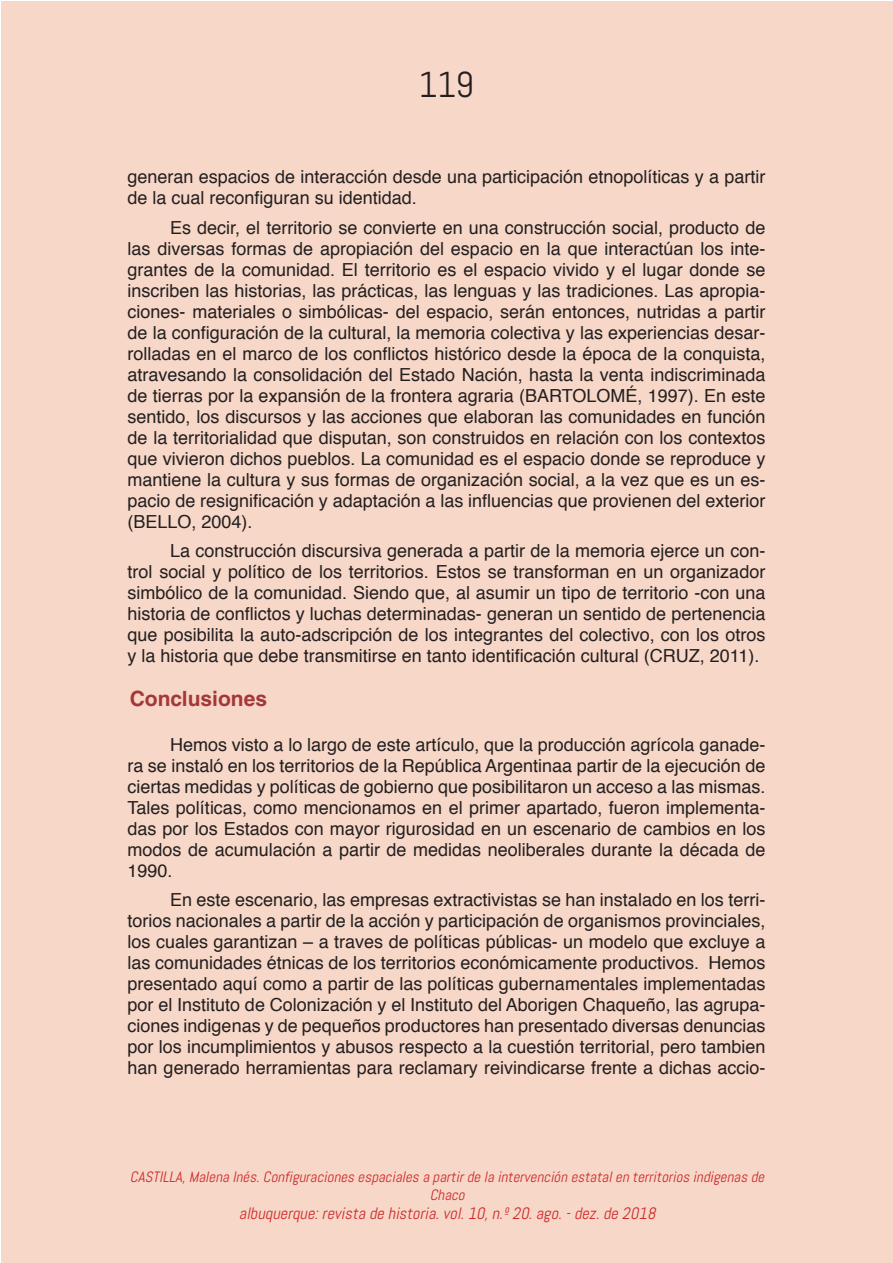
<style>
.page{position:relative;width:893px;height:1263px;background:#fff}
.page>*{position:absolute;margin:0;border:0;box-sizing:border-box;transform-origin:0 0}
.t1{font:36px "Abel";color:#231f20}
.SUBTÍTULO{font:700 21px "Helvetica";color:#a5373a}
.t2{font:18px/21px "Helvetica";color:#231f20;text-align:justify}
.t3{font:italic 16.5px "Abel";color:#ce272a}
.t4{font:italic 15px/18px "Abel";color:#ce272a;text-align:center}
</style>
<div class="page">
<div style="left:2px;top:2px;width:891px;height:1261px;background:#f7d7c7"></div>
<h1 class="t1" style="left:419px;top:62px;width:57px">119</h1>
<p class="t2" style="left:128px;top:167px;width:639px">generan espacios de interacción desde una participación etnopolíticas y a partir de la cual reconfiguran su identidad.</p>
<p class="t2" style="left:128px;top:217px;width:639px;text-indent:43px">Es decir, el territorio se convierte en una construcción social, producto de las diversas formas de apropiación del espacio en la que interactúan los inte&shy;grantes de la comunidad. El territorio es el espacio vivido y el lugar donde se inscriben las historias, las prácticas, las lenguas y las tradiciones. Las apropia&shy;ciones- materiales o simbólicas- del espacio, serán entonces, nutridas a partir de la configuración de la cultural, la memoria colectiva y las experiencias desar&shy;rolladas en el marco de los conflictos histórico desde la época de la conquista, atravesando la consolidación del Estado Nación, hasta la venta indiscriminada de tierras por la expansión de la frontera agraria (BARTOLOMÉ, 1997). En este sentido, los discursos y las acciones que elaboran las comunidades en función de la territorialidad que disputan, son construidos en relación con los contextos que vivieron dichos pueblos. La comunidad es el espacio donde se reproduce y mantiene la cultura y sus formas de organización social, a la vez que es un es&shy;pacio de resignificación y adaptación a las influencias que provienen del exterior (BELLO, 2004).</p>
<p class="t2" style="left:128px;top:541px;width:639px;text-indent:43px">La construcción discursiva generada a partir de la memoria ejerce un con&shy;trol social y político de los territorios. Estos se transforman en un organizador simbólico de la comunidad. Siendo que, al asumir un tipo de territorio -con una historia de conflictos y luchas determinadas- generan un sentido de pertenencia que posibilita la auto-adscripción de los integrantes del colectivo, con los otros y la historia que debe transmitirse en tanto identificación cultural (CRUZ, 2011).</p>
<p class="SUBTÍTULO" style="left:130px;top:686px;width:139px">Conclusiones</p>
<p class="t2" style="left:128px;top:734px;width:639px;text-indent:43px">Hemos visto a lo largo de este artículo, que la producción agrícola ganade&shy;ra se instaló en los territorios de la República Argentinaa partir de la ejecución de ciertas medidas y políticas de gobierno que posibilitaron un acceso a las mismas.<br>Tales políticas, como mencionamos en el primer apartado, fueron implementa&shy;das por los Estados con mayor rigurosidad en un escenario de cambios en los modos de acumulación a partir de medidas neoliberales durante la década de 1990.</p>
<p class="t2" style="left:128px;top:890px;width:639px;text-indent:43px">En este escenario, las empresas extractivistas se han instalado en los terri&shy;torios nacionales a partir de la acción y participación de organismos provinciales, los cuales garantizan – a traves de políticas públicas- un modelo que excluye a las comunidades étnicas de los territorios económicamente productivos. Hemos presentado aquí como a partir de las políticas gubernamentales implementadas por el Instituto de Colonización y el Instituto del Aborigen Chaqueño, las agrupa&shy;ciones indigenas y de pequeños productores han presentado diversas denuncias por los incumplimientos y abusos respecto a la cuestión territorial, pero tambien han generado herramientas para reclamary reivindicarse frente a dichas accio-</p>
<p class="t4" style="left:130px;top:1167px;width:640px">CASTILLA,MalenaInés.Configuracionesespacialesapartirdelaintervenciónestatalenterritoriosindigenasde<br>Chaco</p>
<p class="t3" style="left:239px;top:1203px;width:422px">albuquerque:revistadehistoria.vol.10,n.º20.ago.-dez.de2018</p>
</div>
